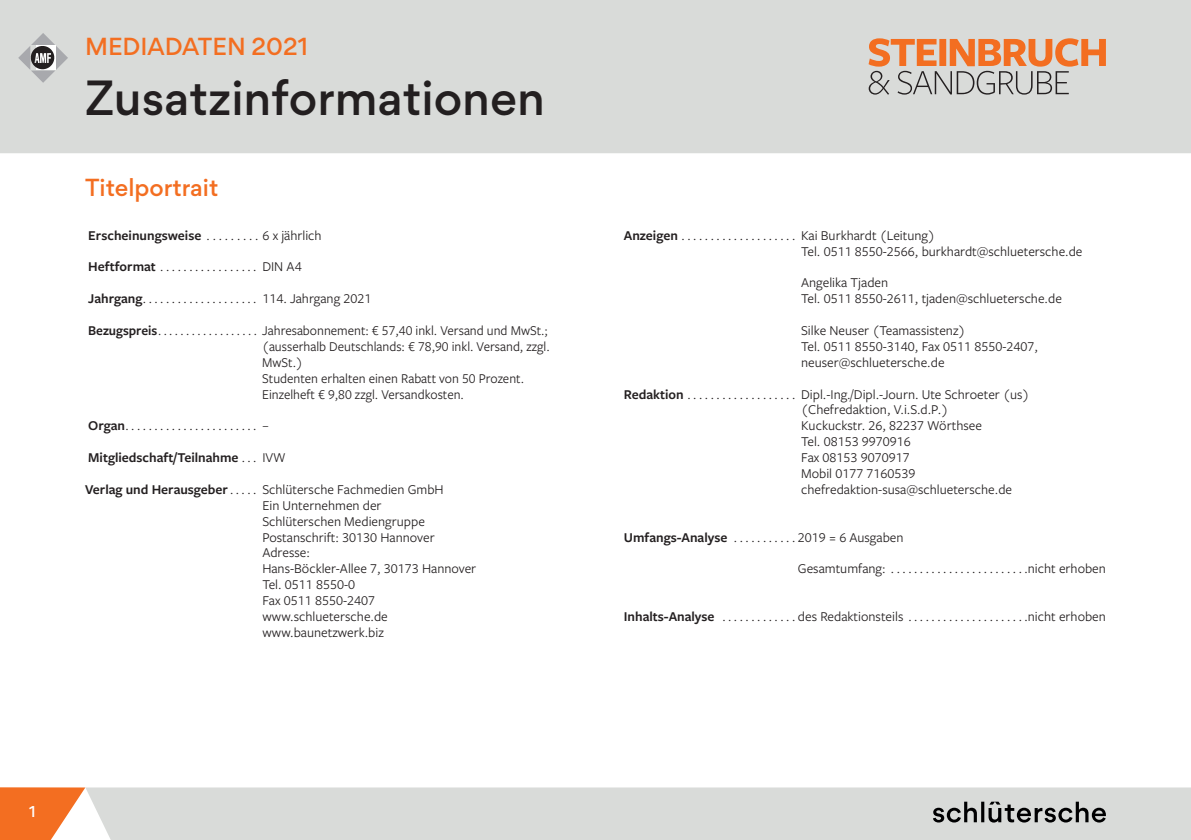
<style>
.page{position:relative;width:1191px;height:840px;background:#fff}
.page>*{position:absolute;margin:0;border:0;box-sizing:border-box;transform-origin:0 0}
.t1{font:500 44px "Gordita";color:#231f20}
.t2{font:500 22px "Gordita";color:#f36e21}
.t3{font:14px/15.8px "Freight Sans Pro";color:#231f20}
.t4{font:600 14px "Freight Sans Pro";color:#231f20}
.t5{font:500 14px "Gordita";color:#fff}
.s1{font-weight:600}
.s2{font-weight:400}
</style>
<div class="page">
<div style="left:0;top:0;width:1191px;height:153px;background:#d9dbd9"></div>
<div style="left:85px;top:787px;width:1106px;height:52px;background:#d9dbd9"></div>
<svg style="left:0;top:787px;width:85px;height:52px"></svg>
<svg style="left:933px;top:801px;width:173px;height:21px;background:#919291"></svg>
<svg style="left:18px;top:33px;width:50px;height:50px;background:#cacbcb"></svg>
<img style="left:31px;top:45px;width:24px;height:25px">
<svg style="left:868px;top:38px;width:238px;height:57px;background:#d3af99"></svg>
<h2 class="t2" style="left:85px;top:30px;width:224px">MEDIADATEN 2021</h2>
<h1 class="t1" style="left:85px;top:65px;width:461px">Zusatzinformationen</h1>
<h2 class="t2" style="left:85px;top:171px;width:135px">Titelportrait</h2>
<p class="t3" style="left:88px;top:226px;width:235px"><span class="s1">Erscheinungsweise</span> . . . . . . . . 6 x jährlich</p>
<p class="t3" style="left:88px;top:258px;width:215px"><span class="s1">Heftformat</span> . . . . . . . . . . . . . . . . DIN A4</p>
<p class="t3" style="left:88px;top:290px;width:285px"><span class="s1">Jahrgang</span> . . . . . . . . . . . . . . . . . . . 114. Jahrgang 2021</p>
<p class="t3" style="left:262px;top:322px;width:289px;text-indent:-174px"><span class="s1">Bezugspreis</span> . . . . . . . . . . . . . . . . . Jahresabonnement: € 57,40 inkl. Versand und MwSt.; (ausserhalb Deutschlands: € 78,90 inkl. Versand, zzgl.<br>MwSt.)<br>Studenten erhalten einen Rabatt von 50 Prozent.<br>Einzelheft € 9,80 zzgl. Versandkosten.</p>
<p class="t3" style="left:88px;top:417px;width:182px"><span class="s1">Organ</span> . . . . . . . . . . . . . . . . . . . . . . –</p>
<p class="t4" style="left:88px;top:448px;width:199px">Mitgliedschaft/Teilnahme <span class="s2">. . IVW</span></p>
<p class="t3" style="left:262px;top:480px;width:215px;text-indent:-177px"><span class="s1">Verlag und Herausgeber</span> . . . . Schlütersche Fachmedien GmbH<br>Ein Unternehmen der<br>Schlüterschen Mediengruppe<br>Postanschrift: 30130 Hannover<br>Adresse:<br>Hans-Böckler-Allee 7, 30173 Hannover<br>Tel. 0511 8550-0<br>Fax 0511 8550-2407 www.schluetersche.de www.baunetzwerk.biz</p>
<p class="t5" style="left:29px;top:800px;width:8px">1</p>
<p class="t3" style="left:801px;top:226px;width:283px;text-indent:-177px"><span class="s1">Anzeigen</span> . . . . . . . . . . . . . . . . . . . Kai Burkhardt (Leitung)<br>Tel. 0511 8550-2566, burkhardt@schluetersche.de</p>
<p class="t3" style="left:801px;top:274px;width:262px">Angelika Tjaden<br>Tel. 0511 8550-2611, tjaden@schluetersche.de</p>
<p class="t3" style="left:801px;top:322px;width:238px">Silke Neuser (Teamassistenz)<br>Tel. 0511 8550-3140, Fax 0511 8550-2407, neuser@schluetersche.de</p>
<p class="t3" style="left:801px;top:385px;width:230px;text-indent:-177px"><span class="s1">Redaktion</span> . . . . . . . . . . . . . . . . . . Dipl.-Ing./Dipl.-Journ. Ute Schroeter (us) (Chefredaktion, V.i.S.d.P.)<br>Kuckuckstr. 26, 82237 Wörthsee<br>Tel. 08153 9970916<br>Fax 08153 9070917<br>Mobil 0177 7160539 chefredaktion-susa@schluetersche.de</p>
<p class="t3" style="left:624px;top:528px;width:281px"><span class="s1">Umfangs-Analyse</span> . . . . . . . . . . 2019 = 6 Ausgaben</p>
<p class="t3" style="left:798px;top:560px;width:89px">Gesamtumfang:</p>
<p class="t3" style="left:1027px;top:560px;width:80px">nicht erhoben</p>
<p class="t3" style="left:624px;top:607px;width:281px"><span class="s1">Inhalts-Analyse</span> . . . . . . . . . . . . des Redaktionsteils</p>
<p class="t3" style="left:1027px;top:607px;width:80px">nicht erhoben</p>
</div>
